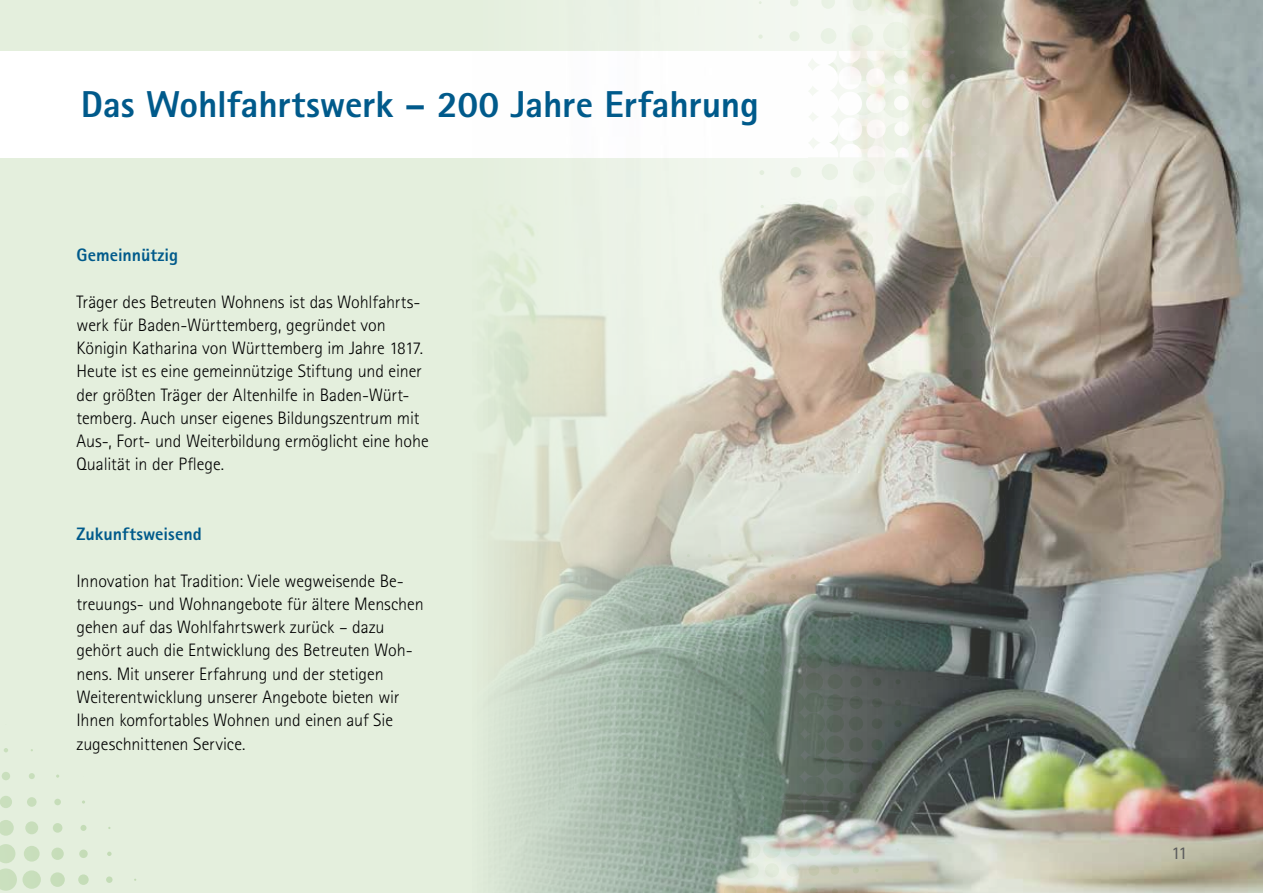
<style>
.page{position:relative;width:1263px;height:893px;background:#e4efdd}
.page>*{position:absolute;margin:0;border:0;box-sizing:border-box;transform-origin:0 0}
.t1{font:800 37.5px "Rotis Sans Serif Std";letter-spacing:-.005em;color:#005a8b}
.t2{font:300 18px/23.2px "Rotis Sans Serif Std";letter-spacing:-.005em;color:#000}
.t3{font:800 18px "Rotis Sans Serif Std";color:#005a8b}
.t4{font:18px "Rotis Sans Serif Std";color:#58595b}
</style>
<div class="page">
<svg style="left:0;top:748px;width:136px;height:143px"></svg>
<div style="left:0;top:51px;width:808px;height:106px;background:#fff"></div>
<img style="left:455px;top:0;width:808px;height:893px">
<h1 class="t1" style="left:81px;top:80px;width:680px">Das Wohlfahrtswerk – 200 Jahre Erfahrung</h1>
<p class="t3" style="left:77px;top:244px;width:103px">Gemeinnützig</p>
<p class="t2" style="left:77px;top:290px;width:354px">Träger des Betreuten Wohnens ist das Wohlfahrts&shy;werk für Baden-Württemberg, gegründet von Königin Katharina von Württemberg im Jahre 1817.<br>Heute ist es eine gemeinnützige Stiftung und einer der größten Träger der Altenhilfe in Baden-Würt&shy;temberg. Auch unser eigenes Bildungszentrum mit Aus-, Fort- und Weiterbildung ermöglicht eine hohe Qualität in der Pflege.</p>
<p class="t3" style="left:77px;top:523px;width:127px">Zukunftsweisend</p>
<p class="t2" style="left:77px;top:569px;width:349px">Innovation hat Tradition: Viele wegweisende Be&shy;treuungs- und Wohnangebote für ältere Menschen gehen auf das Wohlfahrtswerk zurück – dazu gehört auch die Entwicklung des Betreuten Woh&shy;nens. Mit unserer Erfahrung und der stetigen Weiterentwicklung unserer Angebote bieten wir Ihnen komfortables Wohnen und einen auf Sie zugeschnittenen Service.</p>
<p class="t4" style="left:1171px;top:842px;width:18px">11</p>
</div>
